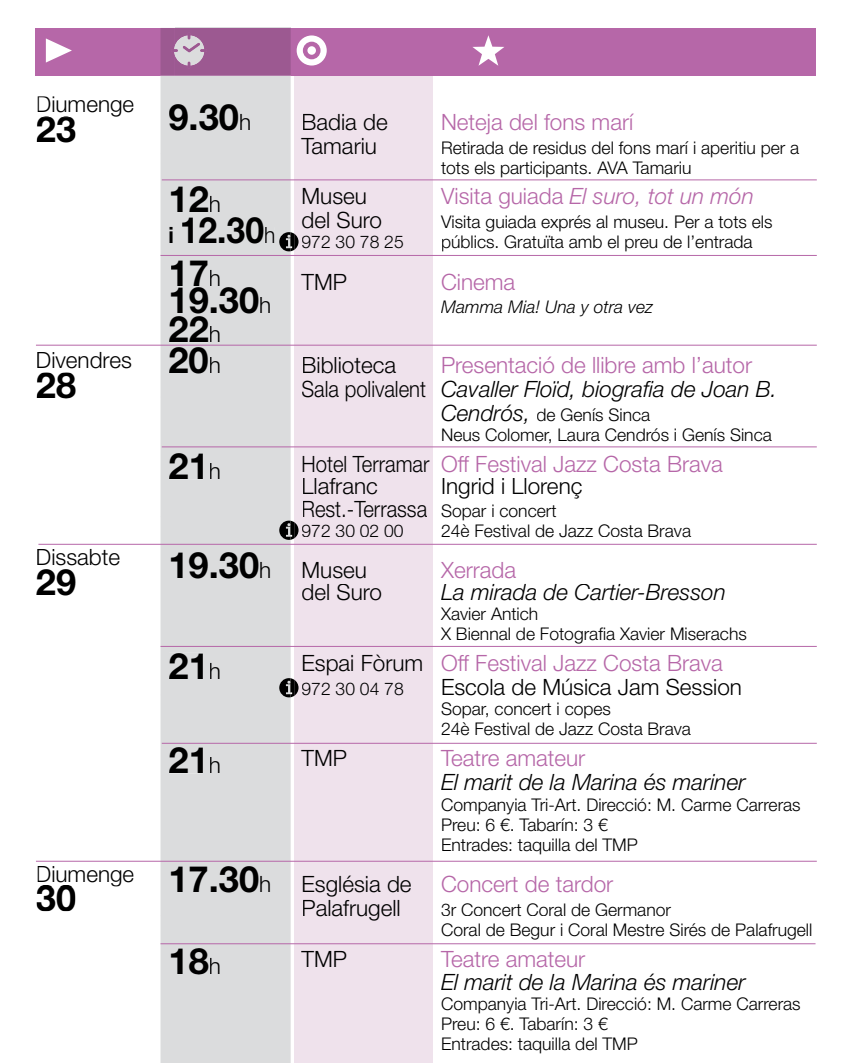
<style>
.page{position:relative;width:851px;height:1063px;background:#fff}
.page>*{position:absolute;margin:0;border:0;box-sizing:border-box;transform-origin:0 0}
.t1{font:700 36.25px "Helvetica Neue LT Std";color:#000}
.t2{font:700 36.25px "Helvetica Neue LT Std";color:#000;scale:.93 1}
.t3{font:300 22.5px/22.5px "Helvetica Neue LT Std";color:#b667a8}
.t4{font:300 22.5px/22.5px "Helvetica Neue LT Std";color:#000}
.t5{font:italic 300 22.5px "Helvetica Neue LT Std";color:#000}
.t6{font:italic 300 22.5px "Helvetica Neue LT Std";color:#b667a8}
.t7{font:300 17.5px/20px "Helvetica Neue LT Std";color:#000}
.t8{font:italic 300 17.5px "Helvetica Neue LT Std";color:#000}
.s1{font-weight:300;font-size:22.5px}
.s2{font-style:normal}
.s3{font-size:22.5px}
.s4{font-weight:700;font-size:36.25px}
.s5{font-style:italic;font-size:22.5px}
.s6{color:#000}
.s7{font-size:17.5px}
</style>
<div class="page">
<div style="left:294px;top:76px;width:138px;height:987px;background:#efe2ec"></div>
<div style="left:36px;top:28px;width:779px;height:48px;background:#b667a8"></div>
<hr style="left:175px;top:28px;width:144px;height:1px;background:#fff">
<svg style="left:472px;top:35px;width:32px;height:31px"></svg>
<div style="left:296px;top:35px;width:31px;height:31px;background:#fff;border-radius:50%"></div>
<svg style="left:303px;top:42px;width:17px;height:17px"></svg>
<svg style="left:46px;top:38px;width:26px;height:25px"></svg>
<div style="left:160px;top:76px;width:130px;height:987px;background:#dbdcdd"></div>
<svg style="left:160px;top:28px;width:130px;height:48px;background:#a26699"></svg>
<div style="left:169px;top:104px;width:69px;height:26px;background:#dbdcdd"></div>
<div style="left:240px;top:114px;width:10px;height:16px;background:#dbdcdd"></div>
<div style="left:171px;top:186px;width:37px;height:26px;background:#dbdcdd"></div>
<div style="left:210px;top:196px;width:9px;height:16px;background:#dbdcdd"></div>
<hr style="left:170px;top:227px;width:4px;height:16px;background:#dbdcdd">
<div style="left:182px;top:217px;width:81px;height:27px;background:#dbdcdd"></div>
<div style="left:265px;top:227px;width:9px;height:16px;background:#dbdcdd"></div>
<div style="left:171px;top:261px;width:36px;height:25px;background:#dbdcdd"></div>
<div style="left:210px;top:270px;width:9px;height:16px;background:#dbdcdd"></div>
<div style="left:171px;top:288px;width:87px;height:26px;background:#dbdcdd"></div>
<div style="left:260px;top:297px;width:10px;height:16px;background:#dbdcdd"></div>
<div style="left:169px;top:316px;width:39px;height:26px;background:#dbdcdd"></div>
<div style="left:210px;top:326px;width:9px;height:16px;background:#dbdcdd"></div>
<div style="left:169px;top:348px;width:39px;height:26px;background:#dbdcdd"></div>
<div style="left:210px;top:357px;width:9px;height:16px;background:#dbdcdd"></div>
<div style="left:169px;top:453px;width:34px;height:26px;background:#dbdcdd"></div>
<div style="left:210px;top:463px;width:9px;height:16px;background:#dbdcdd"></div>
<div style="left:171px;top:552px;width:87px;height:26px;background:#dbdcdd"></div>
<div style="left:260px;top:562px;width:10px;height:16px;background:#dbdcdd"></div>
<div style="left:169px;top:653px;width:34px;height:26px;background:#dbdcdd"></div>
<div style="left:210px;top:663px;width:9px;height:16px;background:#dbdcdd"></div>
<div style="left:169px;top:747px;width:34px;height:26px;background:#dbdcdd"></div>
<div style="left:210px;top:757px;width:9px;height:16px;background:#dbdcdd"></div>
<hr style="left:40px;top:885px;width:32px;height:2px;background:#000">
<div style="left:171px;top:866px;width:87px;height:26px;background:#dbdcdd"></div>
<div style="left:260px;top:876px;width:10px;height:16px;background:#dbdcdd"></div>
<div style="left:171px;top:948px;width:37px;height:27px;background:#dbdcdd"></div>
<div style="left:210px;top:958px;width:9px;height:16px;background:#dbdcdd"></div>
<hr style="left:160px;top:255px;width:656px;height:1px;background:#b667a8">
<hr style="left:36px;top:345px;width:780px;height:1px;background:#b667a8">
<hr style="left:162px;top:446px;width:654px;height:1px;background:#b667a8">
<hr style="left:162px;top:743px;width:654px;height:1px;background:#b667a8">
<hr style="left:160px;top:646px;width:656px;height:1px;background:#b667a8">
<hr style="left:36px;top:861px;width:780px;height:1px;background:#b667a8">
<hr style="left:38px;top:544px;width:778px;height:1px;background:#b667a8">
<hr style="left:162px;top:179px;width:654px;height:1px;background:#b667a8">
<svg style="left:279px;top:521px;width:19px;height:19px"></svg>
<hr style="left:160px;top:943px;width:655px;height:1px;background:#b667a8">
<svg style="left:279px;top:678px;width:19px;height:19px"></svg>
<svg style="left:279px;top:232px;width:19px;height:19px"></svg>
<p class="t4" style="left:36px;top:96px;width:100px">Diumenge</p>
<h1 class="t1" style="left:36px;top:117px;width:42px">23</h1>
<h1 class="t1" style="left:168px;top:104px;width:84px">9.30<span class="s1">h</span></h1>
<p class="t4" style="left:301px;top:113px;width:88px">Badia de</p>
<p class="t3" style="left:441px;top:113px;width:194px">Neteja del fons marí</p>
<p class="t4" style="left:301px;top:137px;width:77px">Tamariu</p>
<p class="t7" style="left:441px;top:140px;width:360px">Retirada de residus del fons marí i aperitiu per a tots els participants. AVA Tamariu</p>
<h1 class="t1" style="left:168px;top:186px;width:54px">12<span class="s1">h</span></h1>
<p class="t4" style="left:301px;top:188px;width:67px">Museu</p>
<p class="t6" style="left:441px;top:188px;width:314px"><span class="s2">Visita guiada</span> El suro, tot un món</p>
<h1 class="t2" style="left:168px;top:217px;width:116px"><span class="s3">i</span> 12.30<span class="s1">h</span></h1>
<p class="t4" style="left:301px;top:212px;width:82px">del Suro</p>
<p class="t7" style="left:441px;top:214px;width:333px">Visita guiada exprés al museu. Per a tots els</p>
<p class="t7" style="left:301px;top:234px;width:104px">972 30 78 25</p>
<p class="t7" style="left:441px;top:234px;width:313px">públics. Gratuïta amb el preu de l’entrada</p>
<h1 class="t1" style="left:168px;top:260px;width:54px">17<span class="s1">h</span></h1>
<p class="t4" style="left:301px;top:273px;width:47px">TMP</p>
<p class="t3" style="left:441px;top:273px;width:76px">Cinema</p>
<h1 class="t1" style="left:168px;top:288px;width:104px">19.30<span class="s1">h</span></h1>
<p class="t8" style="left:441px;top:301px;width:213px">Mamma Mia! Una y otra vez</p>
<h1 class="t1" style="left:168px;top:316px;width:54px">22<span class="s1">h</span></h1>
<p class="t4" style="left:36px;top:352px;width:186px">Divendres <span class="s4">20</span>h</p>
<p class="t4" style="left:301px;top:357px;width:96px">Biblioteca</p>
<p class="t3" style="left:441px;top:357px;width:312px">Presentació de llibre amb l’autor</p>
<h1 class="t1" style="left:36px;top:373px;width:42px">28</h1>
<p class="t5" style="left:301px;top:381px;width:477px"><span class="s2">Sala polivalent</span> Cavaller Floïd, biografia de Joan B.</p>
<p class="t7" style="left:441px;top:407px;width:332px"><span class="s5">Cendrós,</span> de Genís Sinca<br>Neus Colomer, Laura Cendrós i Genís Sinca</p>
<h1 class="t1" style="left:168px;top:453px;width:54px">21<span class="s1">h</span></h1>
<p class="t3" style="left:301px;top:455px;width:423px"><span class="s6">Hotel Terramar</span> Off Festival Jazz Costa Brava<br><span class="s6">Llafranc</span></p>
<p class="t4" style="left:301px;top:478px;width:282px;text-indent:139px">Ingrid i Llorenç<br>Rest.-Terrassa <span class="s7">Sopar i concert</span></p>
<p class="t7" style="left:301px;top:523px;width:104px">972 30 02 00</p>
<p class="t7" style="left:441px;top:523px;width:251px">24è Festival de Jazz Costa Brava</p>
<p class="t4" style="left:36px;top:549px;width:86px">Dissabte</p>
<h1 class="t1" style="left:36px;top:570px;width:42px">29</h1>
<p class="t4" style="left:36px;top:865px;width:100px">Diumenge</p>
<h1 class="t1" style="left:36px;top:885px;width:42px">30</h1>
<h1 class="t1" style="left:168px;top:552px;width:104px">19.30<span class="s1">h</span></h1>
<p class="t4" style="left:301px;top:561px;width:67px">Museu</p>
<p class="t3" style="left:441px;top:561px;width:77px">Xerrada</p>
<p class="t4" style="left:301px;top:584px;width:82px">del Suro</p>
<p class="t5" style="left:441px;top:584px;width:286px">La mirada de Cartier-Bresson</p>
<p class="t7" style="left:441px;top:606px;width:307px">Xavier Antich<br>X Biennal de Fotografia Xavier Miserachs</p>
<h1 class="t1" style="left:168px;top:653px;width:54px">21<span class="s1">h</span></h1>
<p class="t3" style="left:301px;top:655px;width:423px"><span class="s6">Espai Fòrum</span> Off Festival Jazz Costa Brava</p>
<p class="t7" style="left:301px;top:681px;width:104px">972 30 04 78</p>
<p class="t4" style="left:441px;top:678px;width:302px">Escola de Música Jam Session</p>
<p class="t7" style="left:441px;top:701px;width:251px">Sopar, concert i copes<br>24è Festival de Jazz Costa Brava</p>
<h1 class="t1" style="left:168px;top:747px;width:54px">21<span class="s1">h</span></h1>
<p class="t4" style="left:301px;top:749px;width:47px">TMP</p>
<p class="t3" style="left:441px;top:749px;width:146px">Teatre amateur</p>
<p class="t5" style="left:441px;top:773px;width:306px">El marit de la Marina és mariner</p>
<p class="t7" style="left:441px;top:797px;width:361px">Companyia Tri-Art. Direcció: M. Carme Carreras<br>Preu: 6 €. Tabarín: 3 €<br>Entrades: taquilla del TMP</p>
<h1 class="t1" style="left:168px;top:866px;width:104px">17.30<span class="s1">h</span></h1>
<p class="t4" style="left:301px;top:875px;width:111px">Església de</p>
<p class="t3" style="left:441px;top:875px;width:174px">Concert de tardor</p>
<p class="t4" style="left:301px;top:899px;width:101px">Palafrugell</p>
<p class="t7" style="left:441px;top:902px;width:373px">3r Concert Coral de Germanor<br>Coral de Begur i Coral Mestre Sirés de Palafrugell</p>
<h1 class="t1" style="left:168px;top:948px;width:54px">18<span class="s1">h</span></h1>
<p class="t4" style="left:301px;top:950px;width:47px">TMP</p>
<p class="t3" style="left:441px;top:950px;width:146px">Teatre amateur</p>
<p class="t5" style="left:441px;top:974px;width:306px">El marit de la Marina és mariner</p>
<p class="t7" style="left:441px;top:996px;width:361px">Companyia Tri-Art. Direcció: M. Carme Carreras<br>Preu: 6 €. Tabarín: 3 €<br>Entrades: taquilla del TMP</p>
</div>
